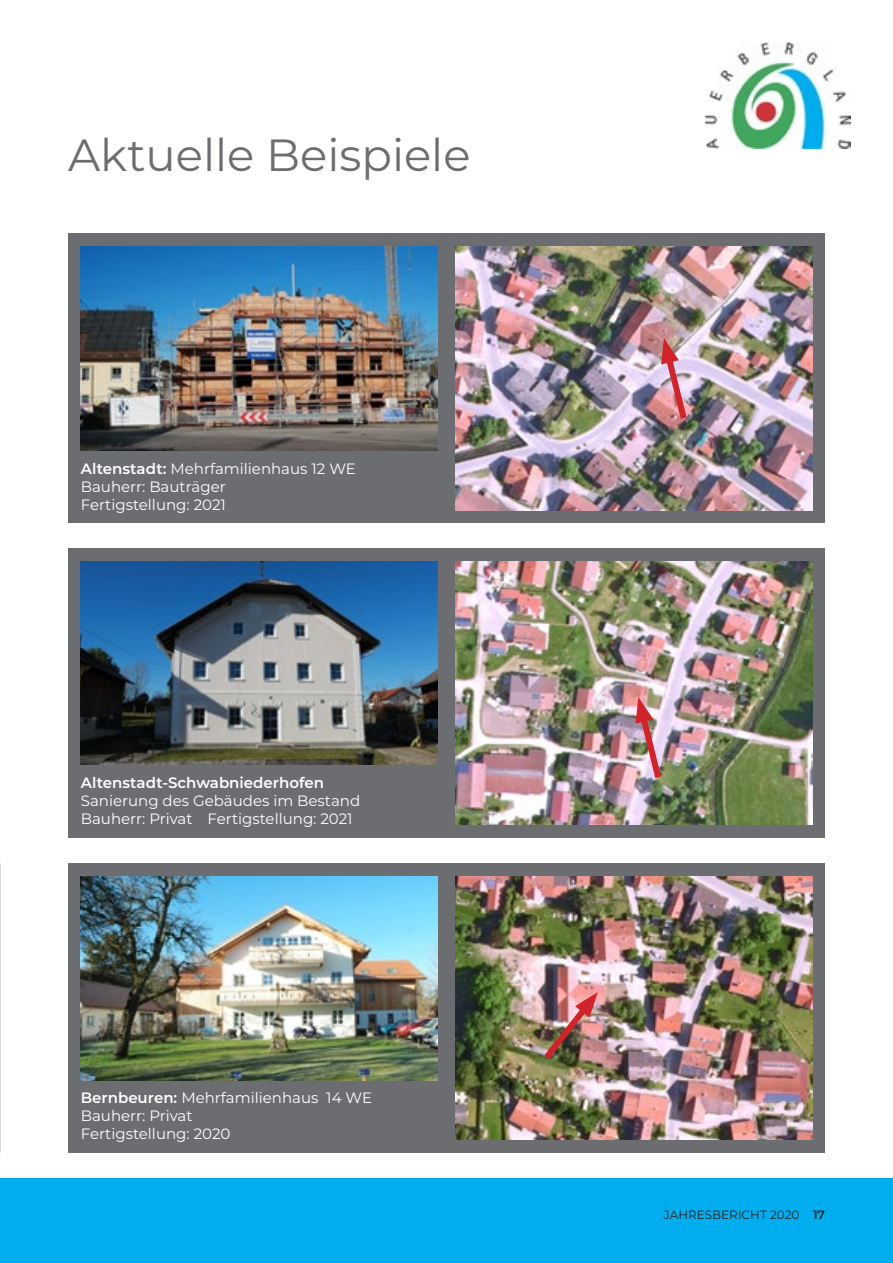
<style>
.page{position:relative;width:893px;height:1263px;background:#fff}
.page>*{position:absolute;margin:0;border:0;box-sizing:border-box;transform-origin:0 0}
.Quicksand_45pt_Black{font:45px "Montserrat";color:#6c6d70}
.t1{font:15px "Montserrat";color:#fff}
.t2{font:600 15px "Montserrat";color:#fff}
.t3{font:12px "Montserrat";color:#231f20}
.s1{font-weight:600}
</style>
<div class="page">
<div style="left:0;top:1178px;width:893px;height:85px;background:#00aeef"></div>
<div style="left:68px;top:234px;width:757px;height:289px;background:#6c6d70"></div>
<img style="left:455px;top:247px;width:357px;height:263px">
<div style="left:68px;top:549px;width:757px;height:289px;background:#6c6d70"></div>
<img style="left:455px;top:561px;width:357px;height:264px">
<div style="left:68px;top:863px;width:757px;height:289px;background:#6c6d70"></div>
<img style="left:455px;top:876px;width:357px;height:264px">
<img style="left:81px;top:247px;width:357px;height:204px">
<img style="left:81px;top:561px;width:357px;height:204px">
<img style="left:81px;top:876px;width:357px;height:204px">
<img style="left:660px;top:338px;width:31px;height:87px">
<img style="left:538px;top:992px;width:60px;height:73px">
<img style="left:635px;top:697px;width:30px;height:87px">
<img style="left:706px;top:43px;width:144px;height:106px">
<p class="Quicksand_45pt_Black" style="left:68px;top:124px;width:404px">Aktuelle Beispiele</p>
<p class="t1" style="left:81px;top:458px;width:277px"><span class="s1">Altenstadt:</span> Mehrfamilienhaus 12 WE</p>
<p class="t1" style="left:81px;top:476px;width:147px">Bauherr: Bauträger</p>
<p class="t1" style="left:81px;top:494px;width:147px">Fertigstellung: 2021</p>
<p class="t2" style="left:81px;top:772px;width:245px">Altenstadt-Schwabniederhofen</p>
<p class="t1" style="left:81px;top:791px;width:281px">Sanierung des Gebäudes im Bestand</p>
<p class="t1" style="left:81px;top:809px;width:273px">Bauherr: Privat Fertigstellung: 2021</p>
<p class="t1" style="left:81px;top:1087px;width:293px"><span class="s1">Bernbeuren:</span> Mehrfamilienhaus 14 WE</p>
<p class="t1" style="left:81px;top:1105px;width:113px">Bauherr: Privat</p>
<p class="t1" style="left:81px;top:1123px;width:151px">Fertigstellung: 2020</p>
<p class="t3" style="left:664px;top:1207px;width:162px">JAHRESBERICHT 2020 <span class="s1">17</span></p>
</div>
